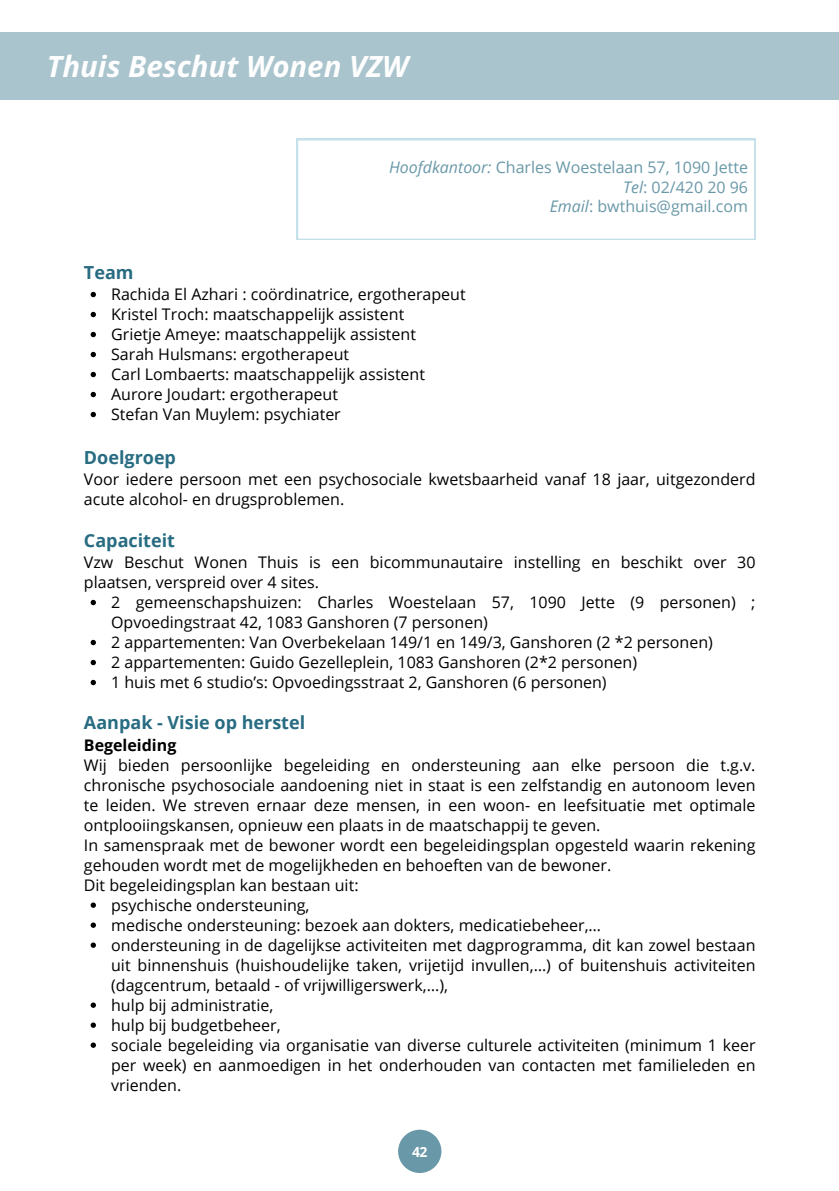
<style>
.page{position:relative;width:839px;height:1191px;background:#fff}
.page>*{position:absolute;margin:0;border:0;box-sizing:border-box;transform-origin:0 0}
.t1{font:italic 700 29.4px "Open Sans Hebrew";color:#fefefe}
.t2{font:700 18px "Open Sans";color:#286c82}
.t3{font:16px/20px "Open Sans";color:#000}
.t4{font:16px/19.6px "Open Sans";color:#6998a8;text-align:right}
.t5{font:700 16px "Open Sans";color:#000}
.t6{font:700 14px "Open Sans";color:#fff}
.s1{font-style:italic}
</style>
<div class="page">
<div style="left:0;top:32px;width:838px;height:67px;background:#a9c4cd"></div>
<svg style="left:91px;top:292px;width:5px;height:5px"></svg>
<svg style="left:91px;top:312px;width:5px;height:5px"></svg>
<svg style="left:91px;top:332px;width:5px;height:5px"></svg>
<svg style="left:91px;top:352px;width:5px;height:5px"></svg>
<svg style="left:91px;top:372px;width:5px;height:5px"></svg>
<svg style="left:91px;top:392px;width:5px;height:5px"></svg>
<svg style="left:91px;top:412px;width:5px;height:5px"></svg>
<svg style="left:91px;top:600px;width:5px;height:5px"></svg>
<svg style="left:91px;top:640px;width:5px;height:5px"></svg>
<svg style="left:91px;top:660px;width:5px;height:5px"></svg>
<svg style="left:91px;top:680px;width:5px;height:5px"></svg>
<svg style="left:91px;top:903px;width:5px;height:5px"></svg>
<svg style="left:91px;top:923px;width:5px;height:5px"></svg>
<svg style="left:91px;top:943px;width:5px;height:5px"></svg>
<svg style="left:91px;top:1003px;width:5px;height:5px"></svg>
<svg style="left:91px;top:1023px;width:5px;height:5px"></svg>
<svg style="left:91px;top:1043px;width:5px;height:5px"></svg>
<svg style="left:297px;top:139px;width:458px;height:100px"></svg>
<div style="left:398px;top:1130px;width:43px;height:43px;background:#6998a8;border-radius:50%"></div>
<h1 class="t1" style="left:47px;top:45px;width:363px">Thuis Beschut Wonen VZW</h1>
<p class="t4" style="left:389px;top:157px;width:360px"><span class="s1">Hoofdkantoor:</span> Charles Woestelaan 57, 1090 Jette<br><span class="s1">Tel</span>: 02/420 20 96<br><span class="s1">Email</span>: bwthuis@gmail.com</p>
<p class="t2" style="left:84px;top:259px;width:51px">Team</p>
<p class="t3" style="left:111px;top:284px;width:356px">Rachida El Azhari : coördinatrice, ergotherapeut Kristel Troch: maatschappelijk assistent<br>Grietje Ameye: maatschappelijk assistent<br>Sarah Hulsmans: ergotherapeut<br>Carl Lombaerts: maatschappelijk assistent Aurore Joudart: ergotherapeut<br>Stefan Van Muylem: psychiater</p>
<p class="t2" style="left:84px;top:445px;width:94px">Doelgroep</p>
<p class="t3" style="left:84px;top:469px;width:673px">Voor iedere persoon met een psychosociale kwetsbaarheid vanaf 18 jaar, uitgezonderd acute alcohol- en drugsproblemen.</p>
<p class="t2" style="left:84px;top:527px;width:93px">Capaciteit</p>
<p class="t3" style="left:84px;top:552px;width:673px">Vzw Beschut Wonen Thuis is een bicommunautaire instelling en beschikt over 30 plaatsen, verspreid over 4 sites.</p>
<p class="t3" style="left:111px;top:592px;width:646px">2 gemeenschapshuizen: Charles Woestelaan 57, 1090 Jette (9 personen) ; Opvoedingstraat 42, 1083 Ganshoren (7 personen)<br>2 appartementen: Van Overbekelaan 149/1 en 149/3, Ganshoren (2 *2 personen)<br>2 appartementen: Guido Gezelleplein, 1083 Ganshoren (2*2 personen)<br>1 huis met 6 studio’s: Opvoedingsstraat 2, Ganshoren (6 personen)</p>
<p class="t2" style="left:84px;top:710px;width:223px">Aanpak - Visie op herstel</p>
<p class="t5" style="left:84px;top:733px;width:94px">Begeleiding</p>
<p class="t3" style="left:84px;top:754px;width:673px">Wij bieden persoonlijke begeleiding en ondersteuning aan elke persoon die t.g.v.</p>
<p class="t3" style="left:84px;top:774px;width:673px">chronische psychosociale aandoening niet in staat is een zelfstandig en autonoom leven</p>
<p class="t3" style="left:84px;top:794px;width:673px">te leiden. We streven ernaar deze mensen, in een woon- en leefsituatie met optimale</p>
<p class="t3" style="left:84px;top:814px;width:518px">ontplooiingskansen, opnieuw een plaats in de maatschappij te geven.</p>
<p class="t3" style="left:84px;top:834px;width:673px">In samenspraak met de bewoner wordt een begeleidingsplan opgesteld waarin rekening</p>
<p class="t3" style="left:84px;top:854px;width:529px">gehouden wordt met de mogelijkheden en behoeften van de bewoner.</p>
<p class="t3" style="left:84px;top:874px;width:276px">Dit begeleidingsplan kan bestaan uit:</p>
<p class="t3" style="left:111px;top:894px;width:200px">psychische ondersteuning,</p>
<p class="t3" style="left:111px;top:914px;width:491px">medische ondersteuning: bezoek aan dokters, medicatiebeheer,…</p>
<p class="t3" style="left:111px;top:934px;width:645px">ondersteuning in de dagelijkse activiteiten met dagprogramma, dit kan zowel bestaan</p>
<p class="t3" style="left:111px;top:954px;width:645px">uit binnenshuis (huishoudelijke taken, vrijetijd invullen,…) of buitenshuis activiteiten</p>
<p class="t3" style="left:111px;top:974px;width:338px">(dagcentrum, betaald - of vrijwilligerswerk,…),</p>
<p class="t3" style="left:111px;top:994px;width:164px">hulp bij administratie,</p>
<p class="t3" style="left:111px;top:1014px;width:171px">hulp bij budgetbeheer,</p>
<p class="t3" style="left:111px;top:1034px;width:646px">sociale begeleiding via organisatie van diverse culturele activiteiten (minimum 1 keer</p>
<p class="t3" style="left:111px;top:1054px;width:646px">per week) en aanmoedigen in het onderhouden van contacten met familieleden en</p>
<p class="t3" style="left:111px;top:1074px;width:72px">vrienden.</p>
<p class="t6" style="left:412px;top:1142px;width:17px">42</p>
</div>
